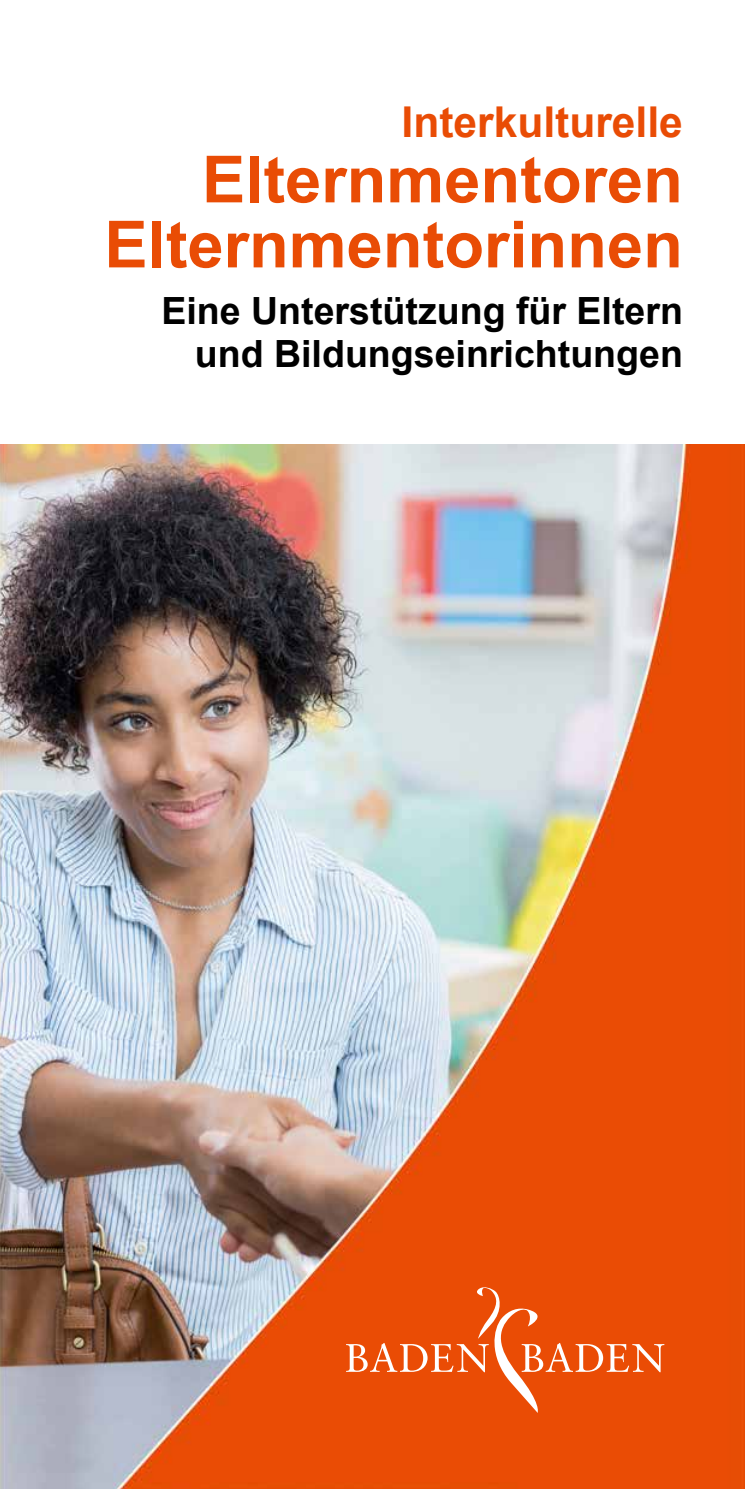
<style>
.page{position:relative;width:745px;height:1489px;background:#fff}
.page>*{position:absolute;margin:0;border:0;box-sizing:border-box;transform-origin:0 0}
.t1{font:700 65px/65px "Arial";color:#e94c05;text-align:right}
.t2{font:700 42.5px "Arial";color:#e94c05}
.t3{font:700 37.5px/42.5px "Arial";color:#000;text-align:right}
</style>
<div class="page">
<img style="left:0;top:445px;width:744px;height:1043px">
<svg style="left:346px;top:1287px;width:318px;height:125px;background:#eb5b1a"></svg>
<h1 class="t2" style="left:401px;top:94px;width:283px">Interkulturelle</h1>
<h1 class="t1" style="left:104px;top:149px;width:579px">Elternmentoren<br>Elternmentorinnen</h1>
<h2 class="t3" style="left:161px;top:291px;width:522px">Eine Unterstützung für Eltern und Bildungseinrichtungen</h2>
</div>
